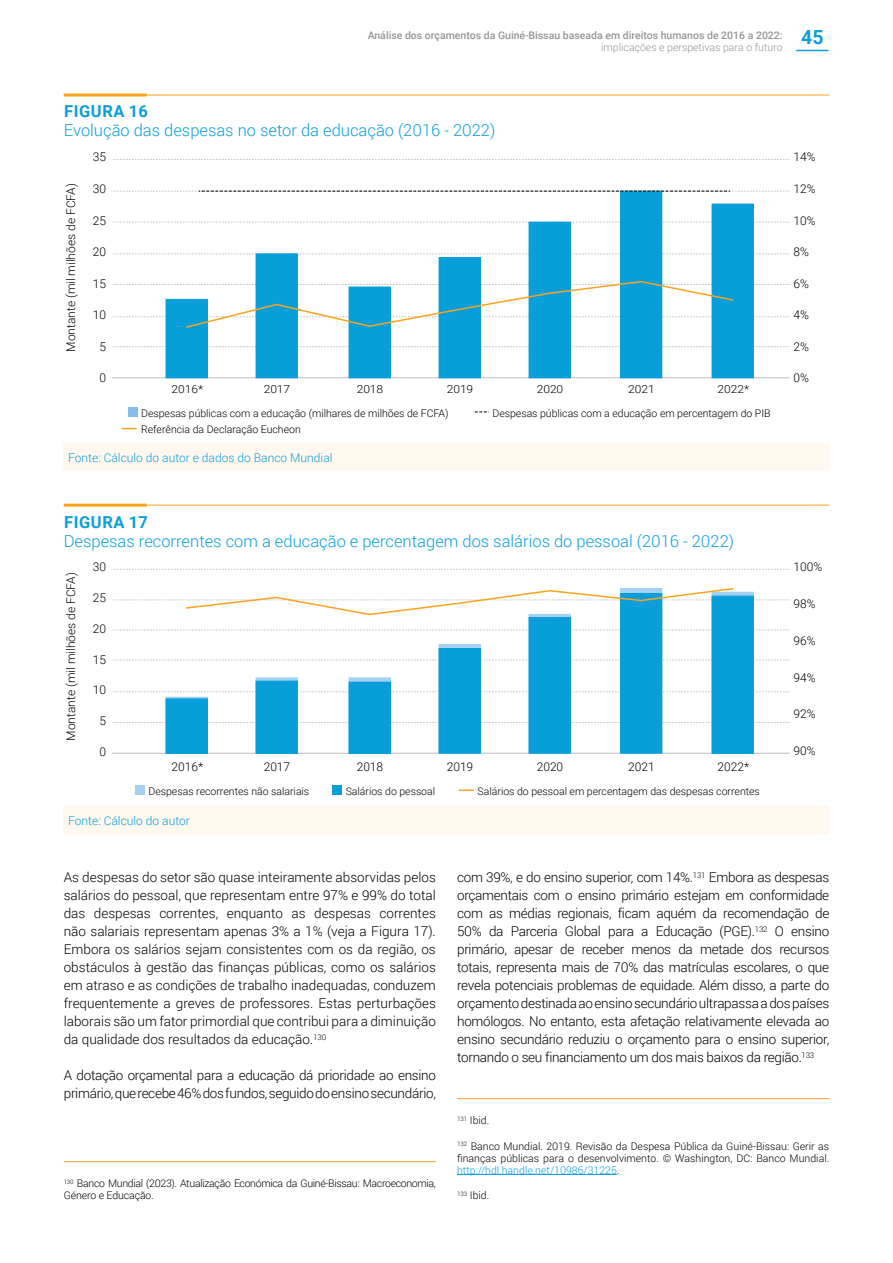
<style>
.page{position:relative;width:893px;height:1263px;background:#fff}
.page>*{position:absolute;margin:0;border:0;box-sizing:border-box;transform-origin:0 0}
.t1{font:300 16.5px "Roboto";color:#0c9eda}
.t2{font:700 16.5px "Roboto";letter-spacing:.035em;color:#0c9eda}
.t3{font:300 13.5px/18px "Roboto";letter-spacing:-.02em;color:#000;text-align:justify}
.t4{font:300 12px "Roboto";color:#000}
.t5{font:300 12px "Roboto";color:#0c9eda}
.t6{font:300 11.1px "Roboto";color:#000;scale:1.08 1}
.t7{font:300 10.5px/12px "Roboto";color:#000;text-align:justify}
.t8{font:500 10.5px/12.6px "Roboto";color:#939598}
.t9{font:300 10.5px/12px "Roboto";letter-spacing:-.03em;color:#000}
.s1{font-weight:700;font-size:19.5px;color:#0c9eda}
.s2{font-weight:300}
.s3{color:#0c9eda}
</style>
<div class="page">
<hr style="left:796px;top:50px;width:32px;height:1px;background:#0c9eda">
<hr style="left:64px;top:95px;width:765px;height:1px;background:#faa41d">
<hr style="left:64px;top:94px;width:83px;height:3px;background:#faa41d">
<div style="left:64px;top:443px;width:765px;height:28px;background:#fff8ef"></div>
<hr style="left:64px;top:505px;width:765px;height:1px;background:#faa41d">
<hr style="left:64px;top:504px;width:83px;height:3px;background:#faa41d">
<div style="left:64px;top:807px;width:765px;height:27px;background:#fff8ef"></div>
<svg style="left:112px;top:222px;width:678px;height:1px"></svg>
<hr style="left:112px;top:377px;width:678px;height:1px;background:#bcbec0">
<svg style="left:112px;top:346px;width:678px;height:1px"></svg>
<svg style="left:112px;top:253px;width:678px;height:1px"></svg>
<svg style="left:112px;top:159px;width:678px;height:1px"></svg>
<div style="left:166px;top:299px;width:41px;height:79px;background:#079ed9"></div>
<div style="left:256px;top:254px;width:41px;height:124px;background:#079ed9"></div>
<div style="left:256px;top:254px;width:42px;height:124px;border:1px solid #079ed9"></div>
<div style="left:349px;top:287px;width:41px;height:91px;background:#079ed9"></div>
<div style="left:439px;top:258px;width:41px;height:120px;background:#079ed9"></div>
<div style="left:529px;top:222px;width:41px;height:156px;background:#079ed9"></div>
<div style="left:529px;top:222px;width:42px;height:156px;border:1px solid #079ed9"></div>
<div style="left:621px;top:191px;width:41px;height:187px;background:#079ed9"></div>
<div style="left:620px;top:191px;width:42px;height:187px;border:1px solid #079ed9"></div>
<div style="left:712px;top:204px;width:41px;height:174px;background:#079ed9"></div>
<div style="left:712px;top:204px;width:42px;height:174px;border:1px solid #079ed9"></div>
<svg style="left:122px;top:428px;width:14px;height:1px"></svg>
<div style="left:128px;top:407px;width:10px;height:10px;background:#85bde7"></div>
<svg style="left:112px;top:280px;width:678px;height:49px"></svg>
<svg style="left:475px;top:412px;width:14px;height:1px"></svg>
<svg style="left:112px;top:191px;width:678px;height:1px"></svg>
<hr style="left:112px;top:753px;width:678px;height:1px;background:#bcbec0">
<svg style="left:112px;top:722px;width:678px;height:1px"></svg>
<svg style="left:112px;top:660px;width:678px;height:1px"></svg>
<svg style="left:112px;top:569px;width:678px;height:1px"></svg>
<svg style="left:112px;top:691px;width:678px;height:1px"></svg>
<svg style="left:112px;top:629px;width:678px;height:1px"></svg>
<div style="left:166px;top:697px;width:42px;height:56px;border:1px solid #a5d1f0"></div>
<div style="left:166px;top:699px;width:41px;height:54px;background:#079ed9"></div>
<div style="left:256px;top:678px;width:41px;height:75px;background:linear-gradient(to right,#6fbfe8,#6fbfe8)"></div>
<div style="left:256px;top:677px;width:42px;height:76px;border:1px solid #a5d1f0"></div>
<div style="left:256px;top:681px;width:41px;height:72px;background:#079ed9"></div>
<div style="left:256px;top:681px;width:42px;height:72px;border:1px solid #079ed9"></div>
<div style="left:349px;top:678px;width:41px;height:75px;background:linear-gradient(to right,#a5d1f0,#a5d1f0)"></div>
<div style="left:349px;top:677px;width:42px;height:76px;border:1px solid #a5d1f0"></div>
<div style="left:349px;top:682px;width:41px;height:71px;background:#079ed9"></div>
<div style="left:439px;top:644px;width:42px;height:109px;border:1px solid #a5d1f0"></div>
<div style="left:439px;top:648px;width:41px;height:105px;background:#079ed9"></div>
<div style="left:529px;top:617px;width:41px;height:136px;background:#079ed9"></div>
<div style="left:529px;top:617px;width:42px;height:136px;border:1px solid #079ed9"></div>
<div style="left:621px;top:594px;width:41px;height:159px;background:#079ed9"></div>
<div style="left:620px;top:593px;width:42px;height:160px;border:1px solid #079ed9"></div>
<div style="left:712px;top:596px;width:41px;height:157px;background:#079ed9"></div>
<div style="left:712px;top:596px;width:42px;height:157px;border:1px solid #079ed9"></div>
<svg style="left:112px;top:588px;width:678px;height:28px"></svg>
<div style="left:333px;top:786px;width:9px;height:9px;background:#079ed9"></div>
<svg style="left:459px;top:789px;width:14px;height:2px"></svg>
<div style="left:136px;top:786px;width:9px;height:9px;background:#a5d1f0"></div>
<hr style="left:64px;top:1161px;width:372px;height:1px;background:#faa41d">
<hr style="left:457px;top:1098px;width:372px;height:1px;background:#faa41d">
<hr style="left:457px;top:1174px;width:160px;height:1px;background:#0c9eda">
<p class="t8" style="left:601px;top:28px;width:224px;text-indent:-234px">Análise dos orçamentos da Guiné-Bissau baseada em direitos humanos de 2016 a 2022: <span class="s1">45 </span><span class="s2">implicações e perspetivas para o futuro</span></p>
<p class="t2" style="left:64px;top:100px;width:85px">FIGURA 16</p>
<p class="t1" style="left:64px;top:119px;width:433px">Evolução das despesas no setor da educação (2016 - 2022)</p>
<p class="t4" style="left:62px;top:352px;width:170px;rotate:-90deg">Montante (mil milhões de FCFA)</p>
<p class="t4" style="left:93px;top:149px;width:15px">35</p>
<p class="t4" style="left:93px;top:180px;width:15px">30</p>
<p class="t4" style="left:93px;top:212px;width:15px">25</p>
<p class="t4" style="left:93px;top:243px;width:15px">20</p>
<p class="t4" style="left:93px;top:275px;width:15px">15</p>
<p class="t4" style="left:93px;top:306px;width:15px">10</p>
<p class="t4" style="left:99px;top:338px;width:8px">5</p>
<p class="t4" style="left:99px;top:369px;width:8px">0</p>
<p class="t6" style="left:172px;top:381px;width:31px">2016*</p>
<p class="t6" style="left:264px;top:381px;width:26px">2017</p>
<p class="t6" style="left:357px;top:381px;width:26px">2018</p>
<p class="t6" style="left:447px;top:381px;width:26px">2019</p>
<p class="t6" style="left:537px;top:381px;width:26px">2020</p>
<p class="t6" style="left:628px;top:381px;width:26px">2021</p>
<p class="t6" style="left:718px;top:381px;width:31px">2022*</p>
<p class="t7" style="left:141px;top:406px;width:309px">Despesas públicas com a educação (milhares de milhões de FCFA)</p>
<p class="t7" style="left:141px;top:423px;width:161px">Referência da Declaração Eucheon</p>
<p class="t7" style="left:492px;top:406px;width:280px">Despesas públicas com a educação em percentagem do PIB</p>
<p class="t5" style="left:68px;top:449px;width:266px">Fonte: Cálculo do autor e dados do Banco Mundial</p>
<p class="t2" style="left:64px;top:510px;width:85px">FIGURA 17</p>
<p class="t1" style="left:64px;top:529px;width:672px">Despesas recorrentes com a educação e percentagem dos salários do pessoal (2016 - 2022)</p>
<p class="t4" style="left:62px;top:741px;width:170px;rotate:-90deg">Montante (mil milhões de FCFA)</p>
<p class="t4" style="left:93px;top:559px;width:15px">30</p>
<p class="t4" style="left:93px;top:589px;width:15px">25</p>
<p class="t4" style="left:93px;top:620px;width:15px">20</p>
<p class="t4" style="left:93px;top:651px;width:15px">15</p>
<p class="t4" style="left:93px;top:682px;width:15px">10</p>
<p class="t4" style="left:99px;top:712px;width:8px">5</p>
<p class="t4" style="left:99px;top:743px;width:8px">0</p>
<p class="t4" style="left:172px;top:759px;width:33px">2016*</p>
<p class="t4" style="left:264px;top:759px;width:28px">2017</p>
<p class="t4" style="left:357px;top:759px;width:28px">2018</p>
<p class="t4" style="left:447px;top:759px;width:28px">2019</p>
<p class="t4" style="left:537px;top:759px;width:28px">2020</p>
<p class="t4" style="left:628px;top:759px;width:28px">2021</p>
<p class="t4" style="left:718px;top:759px;width:33px">2022*</p>
<p class="t7" style="left:149px;top:785px;width:162px">Despesas recorrentes não salariais</p>
<p class="t7" style="left:346px;top:785px;width:91px">Salários do pessoal</p>
<p class="t7" style="left:478px;top:785px;width:284px">Salários do pessoal em percentagem das despesas correntes</p>
<p class="t5" style="left:68px;top:812px;width:123px">Fonte: Cálculo do autor</p>
<p class="t4" style="left:794px;top:149px;width:24px">14%</p>
<p class="t4" style="left:794px;top:180px;width:24px">12%</p>
<p class="t4" style="left:794px;top:212px;width:24px">10%</p>
<p class="t4" style="left:794px;top:243px;width:17px">8%</p>
<p class="t4" style="left:794px;top:275px;width:17px">6%</p>
<p class="t4" style="left:794px;top:306px;width:17px">4%</p>
<p class="t4" style="left:794px;top:338px;width:17px">2%</p>
<p class="t4" style="left:794px;top:369px;width:17px">0%</p>
<p class="t4" style="left:794px;top:559px;width:30px">100%</p>
<p class="t4" style="left:794px;top:595px;width:24px">98%</p>
<p class="t4" style="left:794px;top:632px;width:24px">96%</p>
<p class="t4" style="left:794px;top:669px;width:24px">94%</p>
<p class="t4" style="left:794px;top:706px;width:24px">92%</p>
<p class="t4" style="left:794px;top:742px;width:24px">90%</p>
<p class="t3" style="left:64px;top:868px;width:374px">As despesas do setor são quase inteiramente absorvidas pelos salários do pessoal, que representam entre 97% e 99% do total das despesas correntes, enquanto as despesas correntes não salariais representam apenas 3% a 1% (veja a Figura 17).<br>Embora os salários sejam consistentes com os da região, os obstáculos à gestão das finanças públicas, como os salários em atraso e as condições de trabalho inadequadas, conduzem frequentemente a greves de professores. Estas perturbações laborais são um fator primordial que contribui para a diminuição da qualidade dos resultados da educação.<sup>130</sup></p>
<p class="t3" style="left:64px;top:1066px;width:374px">A dotação orçamental para a educação dá prioridade ao ensino primário, que recebe 46% dos fundos, seguido do ensino secundário,</p>
<p class="t9" style="left:64px;top:1177px;width:374px"><sup>130</sup> Banco Mundial (2023). Atualização Económica da Guiné-Bissau: Macroeconomia,<br>Género e Educação.</p>
<p class="t3" style="left:457px;top:868px;width:374px">com 39%, e do ensino superior, com 14%.<sup>131</sup> Embora as despesas orçamentais com o ensino primário estejam em conformidade com as médias regionais, ficam aquém da recomendação de 50% da Parceria Global para a Educação (PGE).<sup>132</sup> O ensino primário, apesar de receber menos da metade dos recursos totais, representa mais de 70% das matrículas escolares, o que revela potenciais problemas de equidade. Além disso, a parte do orçamento destinada ao ensino secundário ultrapassa a dos países homólogos. No entanto, esta afetação relativamente elevada ao ensino secundário reduziu o orçamento para o ensino superior, tornando o seu financiamento um dos mais baixos da região.<sup>133</sup></p>
<p class="t7" style="left:457px;top:1114px;width:34px"><sup>131</sup> Ibid.</p>
<p class="t7" style="left:457px;top:1139px;width:374px"><sup>132</sup> Banco Mundial. 2019. Revisão da Despesa Pública da Guiné-Bissau: Gerir as finanças públicas para o desenvolvimento. © Washington, DC: Banco Mundial. <span class="s3">http://hdl.handle.net/10986/31225</span>.</p>
<p class="t7" style="left:457px;top:1189px;width:34px"><sup>133</sup> Ibid.</p>
</div>
